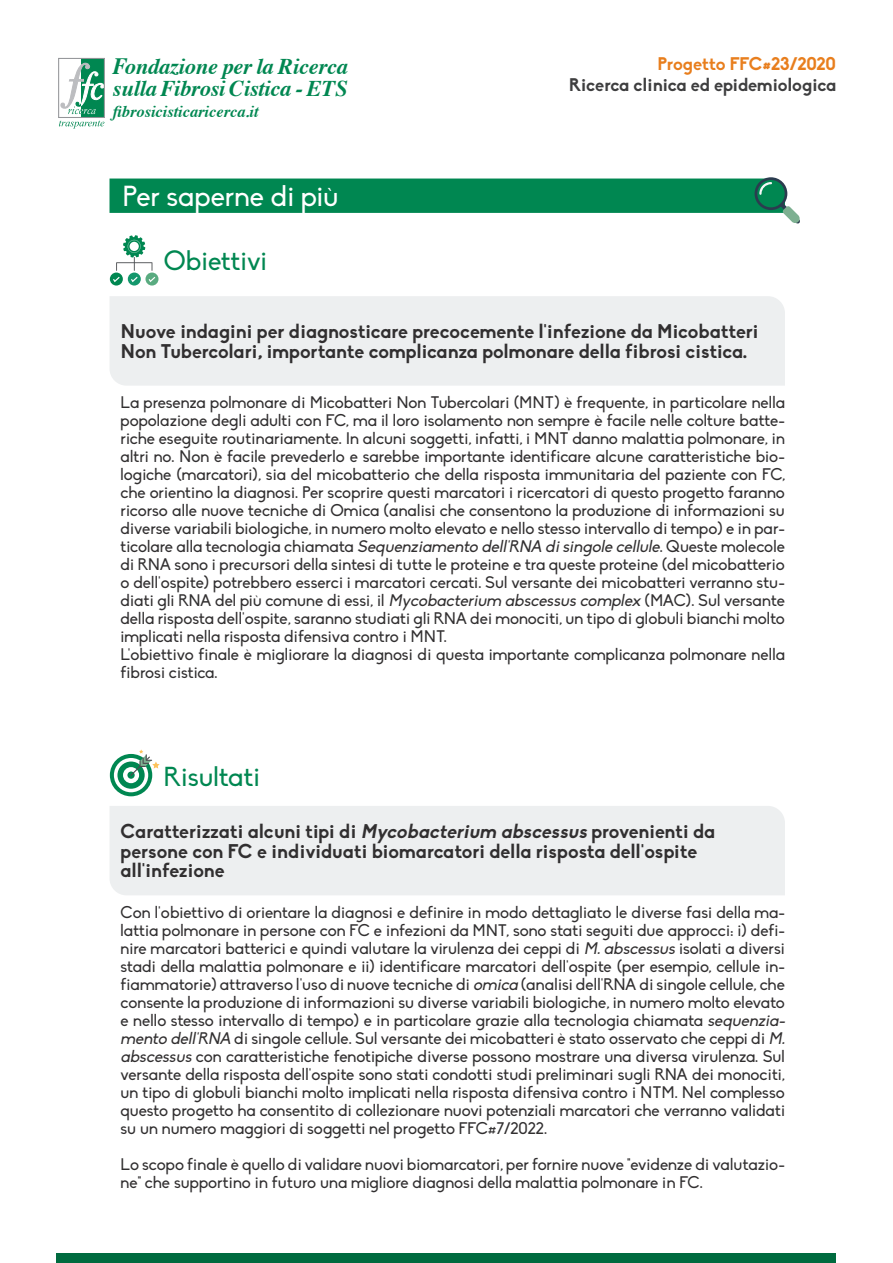
<style>
.page{position:relative;width:893px;height:1263px;background:#fff}
.page>*{position:absolute;margin:0;border:0;box-sizing:border-box;transform-origin:0 0}
.t1{font:28.5px "Biko";color:#fff}
.t2{font:27px "Biko";color:#008751}
.t3{font:italic 700 22.5px/22px "Times";letter-spacing:-.01em;color:#008751}
.t4{font:700 19.5px/19.5px "Biko";color:#312f30}
.t5{font:700 18px "Biko";color:#3e3e3f}
.t6{font:700 18px "Biko";letter-spacing:-.015em;color:#e87e1d}
.t7{font:16.5px/18px "Biko";color:#312f30}
.t8{font:italic 700 16.35px "Times";color:#008751}
.s1{font-size:23.4px}
.s2{font-style:italic}
</style>
<div class="page">
<div style="left:82px;top:58px;width:22px;height:59px;background:#008751"></div>
<div style="left:58px;top:58px;width:47px;height:60px;border:1px solid #939598"></div>
<svg style="left:60px;top:63px;width:44px;height:51px"></svg>
<svg style="left:59px;top:120px;width:45px;height:8px"></svg>
<div style="left:110px;top:296px;width:675px;height:90px;background:#edeff0"></div>
<div style="left:110px;top:806px;width:675px;height:89px;background:#edeff0"></div>
<svg style="left:110px;top:754px;width:42px;height:42px"></svg>
<div style="left:114px;top:758px;width:34px;height:34px;background:#fff;border-radius:50%"></div>
<svg style="left:117px;top:761px;width:28px;height:28px"></svg>
<div style="left:123px;top:767px;width:16px;height:16px;background:#fff;border-radius:50%"></div>
<svg style="left:127px;top:771px;width:8px;height:8px"></svg>
<svg style="left:130px;top:749px;width:30px;height:27px"></svg>
<svg style="left:110px;top:273px;width:13px;height:13px"></svg>
<svg style="left:113px;top:277px;width:7px;height:5px"></svg>
<div style="left:128px;top:273px;width:13px;height:13px;background:#13976c;border-radius:50%"></div>
<svg style="left:131px;top:277px;width:7px;height:5px"></svg>
<div style="left:145px;top:273px;width:13px;height:13px;background:#59ab80;border-radius:50%"></div>
<svg style="left:149px;top:277px;width:6px;height:5px"></svg>
<svg style="left:116px;top:235px;width:36px;height:36px"></svg>
<div style="left:57px;top:1253px;width:779px;height:10px;background:#006b3f"></div>
<svg style="left:110px;top:177px;width:690px;height:47px"></svg>
<h3 class="t3" style="left:113px;top:53px;width:237px"><span class="s1">F</span>ondazione per la Ricerca sulla Fibrosi Cistica - ETS</h3>
<p class="t8" style="left:113px;top:96px;width:147px">fibrosicisticaricerca.it</p>
<p class="t1" style="left:123px;top:180px;width:217px">Per saperne di più</p>
<p class="t2" style="left:164px;top:246px;width:105px">Obiettivi</p>
<p class="t6" style="left:657px;top:53px;width:180px">Progetto FFC#23/2020</p>
<p class="t5" style="left:569px;top:74px;width:268px">Ricerca clinica ed epidemiologica</p>
<p class="t4" style="left:120px;top:322px;width:639px">Nuove indagini per diagnosticare precocemente l'infezione da Micobatteri<br>Non Tubercolari, importante complicanza polmonare della fibrosi cistica.</p>
<p class="t7" style="left:120px;top:393px;width:666px;text-align:justify">La presenza polmonare di Micobatteri Non Tubercolari (MNT) è frequente, in particolare nella popolazione degli adulti con FC, ma il loro isolamento non sempre è facile nelle colture batte&shy;riche eseguite routinariamente. In alcuni soggetti, infatti, i MNT danno malattia polmonare, in altri no. Non è facile prevederlo e sarebbe importante identificare alcune caratteristiche bio&shy;logiche (marcatori), sia del micobatterio che della risposta immunitaria del paziente con FC, che orientino la diagnosi. Per scoprire questi marcatori i ricercatori di questo progetto faranno ricorso alle nuove tecniche di Omica (analisi che consentono la produzione di informazioni su diverse variabili biologiche, in numero molto elevato e nello stesso intervallo di tempo) e in par&shy;ticolare alla tecnologia chiamata <span class="s2">Sequenziamento dell'RNA disingole cellule</span>. Queste molecole di RNA sono i precursori della sintesi di tutte le proteine e tra queste proteine (del micobatterio o dell'ospite) potrebbero esserci i marcatori cercati. Sul versante dei micobatteri verranno stu&shy;diati gli RNA del più comune di essi, il <span class="s2">Mycobacterium abscessus complex</span> (MAC). Sul versante della risposta dell'ospite, saranno studiati gli RNA dei monociti, un tipo di globuli bianchi molto implicati nella risposta difensiva contro i MNT.</p>
<p class="t7" style="left:120px;top:645px;width:666px">L'obiettivo finale è migliorare la diagnosi di questa importante complicanza polmonare nella fibrosi cistica.</p>
<p class="t2" style="left:164px;top:761px;width:98px">Risultati</p>
<p class="t4" style="left:120px;top:822px;width:596px">Caratterizzati alcuni tipi di <span class="s2">Mycobacterium abscessus</span> provenienti da persone con FC e individuati biomarcatori della risposta dell'ospite all'infezione</p>
<p class="t7" style="left:120px;top:904px;width:669px">Con l'obiettivo di orientare la diagnosi e definire in modo dettagliato le diverse fasi della ma&shy;lattia polmonare in persone con FC e infezioni da MNT, sono stati seguiti due approcci: i) defi&shy;nire marcatori batterici e quindi valutare la virulenza dei ceppi di <span class="s2">M.abscessus</span> isolati a diversi stadi della malattia polmonare e ii) identificare marcatori dell'ospite (per esempio, cellule in&shy;fiammatorie) attraverso l'uso di nuove tecniche di <span class="s2">omica</span> (analisi dell'RNA di singole cellule, che consente la produzione di informazioni su diverse variabili biologiche, in numero molto elevato e nello stesso intervallo di tempo) e in particolare grazie alla tecnologia chiamata <span class="s2">sequenzia&shy;mento dell'RNA</span> di singole cellule. Sul versante dei micobatteri è stato osservato che ceppi di <span class="s2">M. abscessus</span> con caratteristiche fenotipiche diverse possono mostrare una diversa virulenza. Sul versante della risposta dell'ospite sono stati condotti studi preliminari sugli RNA dei monociti, un tipo di globuli bianchi molto implicati nella risposta difensiva contro i NTM. Nel complesso questo progetto ha consentito di collezionare nuovi potenziali marcatori che verranno validati su un numero maggiori di soggetti nel progetto FFC#7/2022.</p>
<p class="t7" style="left:120px;top:1156px;width:666px">Lo scopo finale è quello di validare nuovi biomarcatori, per fornire nuove "evidenze di valutazio&shy;ne" che supportino in futuro una migliore diagnosi della malattia polmonare in FC.</p>
</div>
